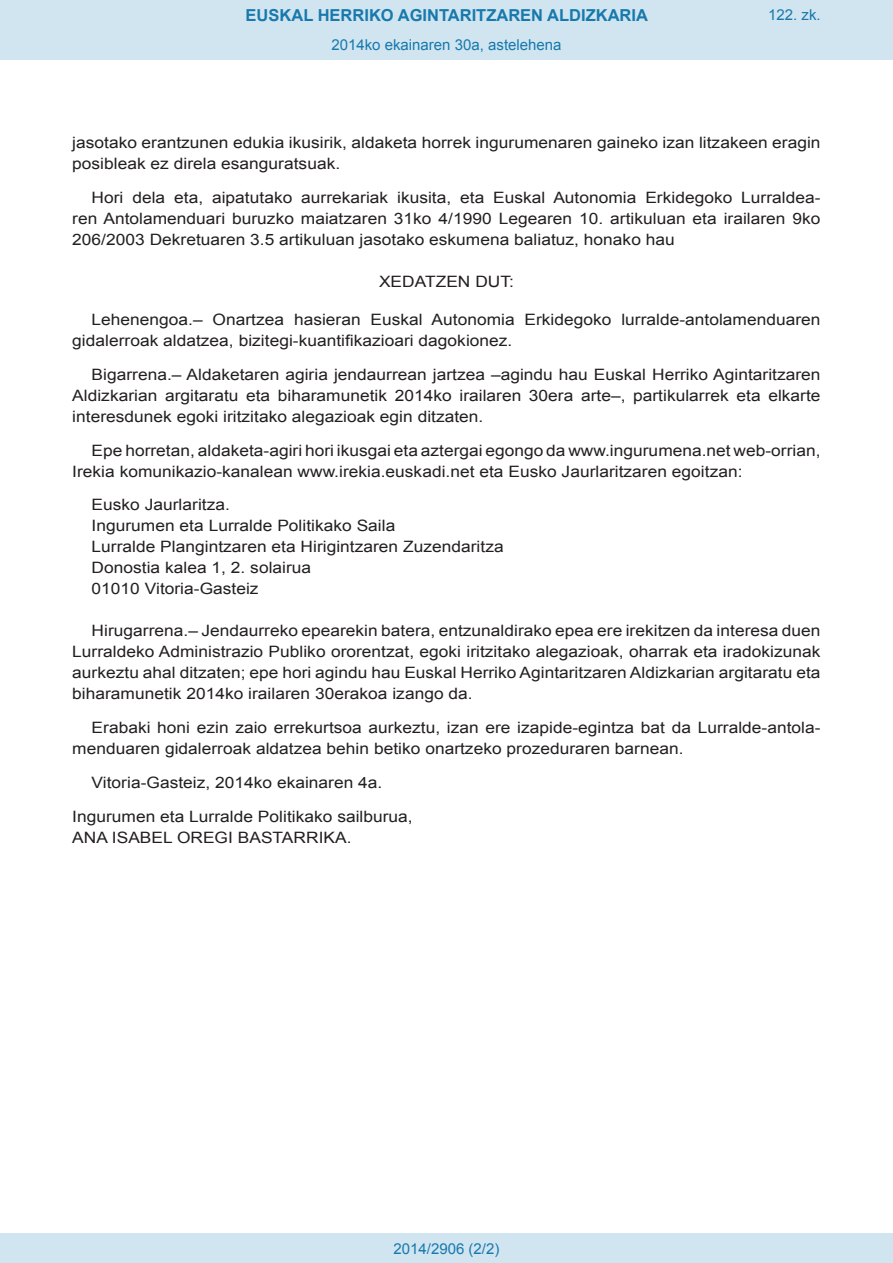
<style>
.page{position:relative;width:893px;height:1263px;background:#fff}
.page>*{position:absolute;margin:0;border:0;box-sizing:border-box;transform-origin:0 0}
.t1{font:700 16.5px "Arial";color:#1879ad}
.BOPVDetalle{font:15.6px/21px "Arial";color:#231f20;scale:1.11 1}
.BOPVLista{font:15.6px "Arial";color:#231f20;scale:1.11 1}
.BOPVFirmaPuesto{font:15.6px "Arial";color:#231f20;scale:1.11 1}
.BOPVFirmaLugFec{font:15.6px "Arial";color:#231f20;scale:1.11 1}
.BOPVFirmaNombre{font:15.6px "Arial";color:#231f20;scale:1.11 1}
.BOPVClave{font:15.6px "Arial";color:#231f20;scale:1.11 1}
.Paginacion_Centro{font:15px "Arial";color:#1879ad}
</style>
<div class="page">
<div style="left:0;top:0;width:893px;height:60px;background:#d0e5f0"></div>
<div style="left:0;top:1233px;width:893px;height:30px;background:#d0e5f0"></div>
<p class="t1" style="left:246px;top:4px;width:404px">EUSKAL HERRIKO AGINTARITZAREN ALDIZKARIA</p>
<p class="Paginacion_Centro" style="left:331px;top:35px;width:232px">2014ko ekainaren 30a, astelehena</p>
<p class="Paginacion_Centro" style="left:768px;top:5px;width:54px">122. zk.</p>
<p class="BOPVDetalle" style="left:72px;top:132px;width:676px">jasotako erantzunen edukia ikusirik, aldaketa horrek ingurumenaren gaineko izan litzakeen eragin posibleak ez direla esanguratsuak.</p>
<p class="BOPVDetalle" style="left:72px;top:187px;width:676px;text-align:justify;text-indent:19px">Hori dela eta, aipatutako aurrekariak ikusita, eta Euskal Autonomia Erkidegoko Lurraldea&shy;ren Antolamenduari buruzko maiatzaren 31ko 4/1990 Legearen 10. artikuluan eta irailaren 9ko 206/2003 Dekretuaren 3.5 artikuluan jasotako eskumena baliatuz, honako hau</p>
<p class="BOPVClave" style="left:379px;top:271px;width:123px">XEDATZEN DUT:</p>
<p class="BOPVDetalle" style="left:72px;top:309px;width:676px;text-indent:19px">Lehenengoa.– Onartzea hasieran Euskal Autonomia Erkidegoko lurralde-antolamenduaren gidalerroak aldatzea, bizitegi-kuantifikazioari dagokionez.</p>
<p class="BOPVDetalle" style="left:72px;top:364px;width:676px;text-align:justify;text-indent:19px">Bigarrena.– Aldaketaren agiria jendaurrean jartzea –agindu hau Euskal Herriko Agintaritzaren Aldizkarian argitaratu eta biharamunetik 2014ko irailaren 30era arte–, partikularrek eta elkarte interesdunek egoki iritzitako alegazioak egin ditzaten.</p>
<p class="BOPVDetalle" style="left:72px;top:440px;width:676px;text-indent:19px">Epe horretan, aldaketa-agiri hori ikusgai eta aztergai egongo da www.ingurumena.net web-orrian,<br>Irekia komunikazio-kanalean www.irekia.euskadi.net eta Eusko Jaurlaritzaren egoitzan:</p>
<p class="BOPVLista" style="left:92px;top:495px;width:126px">Eusko Jaurlaritza.</p>
<p class="BOPVLista" style="left:92px;top:516px;width:275px">Ingurumen eta Lurralde Politikako Saila</p>
<p class="BOPVLista" style="left:92px;top:537px;width:373px">Lurralde Plangintzaren eta Hirigintzaren Zuzendaritza</p>
<p class="BOPVLista" style="left:92px;top:558px;width:199px">Donostia kalea 1, 2. solairua</p>
<p class="BOPVLista" style="left:92px;top:579px;width:152px">01010 Vitoria-Gasteiz</p>
<p class="BOPVDetalle" style="left:72px;top:621px;width:676px;text-align:justify;text-indent:19px">Hirugarrena.– Jendaurreko epearekin batera, entzunaldirako epea ere irekitzen da interesa duen Lurraldeko Administrazio Publiko ororentzat, egoki iritzitako alegazioak, oharrak eta iradokizunak aurkeztu ahal ditzaten; epe hori agindu hau Euskal Herriko Agintaritzaren Aldizkarian argitaratu eta biharamunetik 2014ko irailaren 30erakoa izango da.</p>
<p class="BOPVDetalle" style="left:72px;top:717px;width:676px;text-indent:19px">Erabaki honi ezin zaio errekurtsoa aurkeztu, izan ere izapide-egintza bat da Lurralde-antola&shy;menduaren gidalerroak aldatzea behin betiko onartzeko prozeduraren barnean.</p>
<p class="BOPVFirmaLugFec" style="left:92px;top:772px;width:263px">Vitoria-Gasteiz, 2014ko ekainaren 4a.</p>
<p class="BOPVFirmaPuesto" style="left:72px;top:806px;width:308px">Ingurumen eta Lurralde Politikako sailburua,</p>
<p class="BOPVFirmaNombre" style="left:72px;top:827px;width:253px">ANA ISABEL OREGI BASTARRIKA.</p>
<p class="Paginacion_Centro" style="left:393px;top:1238px;width:107px">2014/2906 (2/2)</p>
</div>
